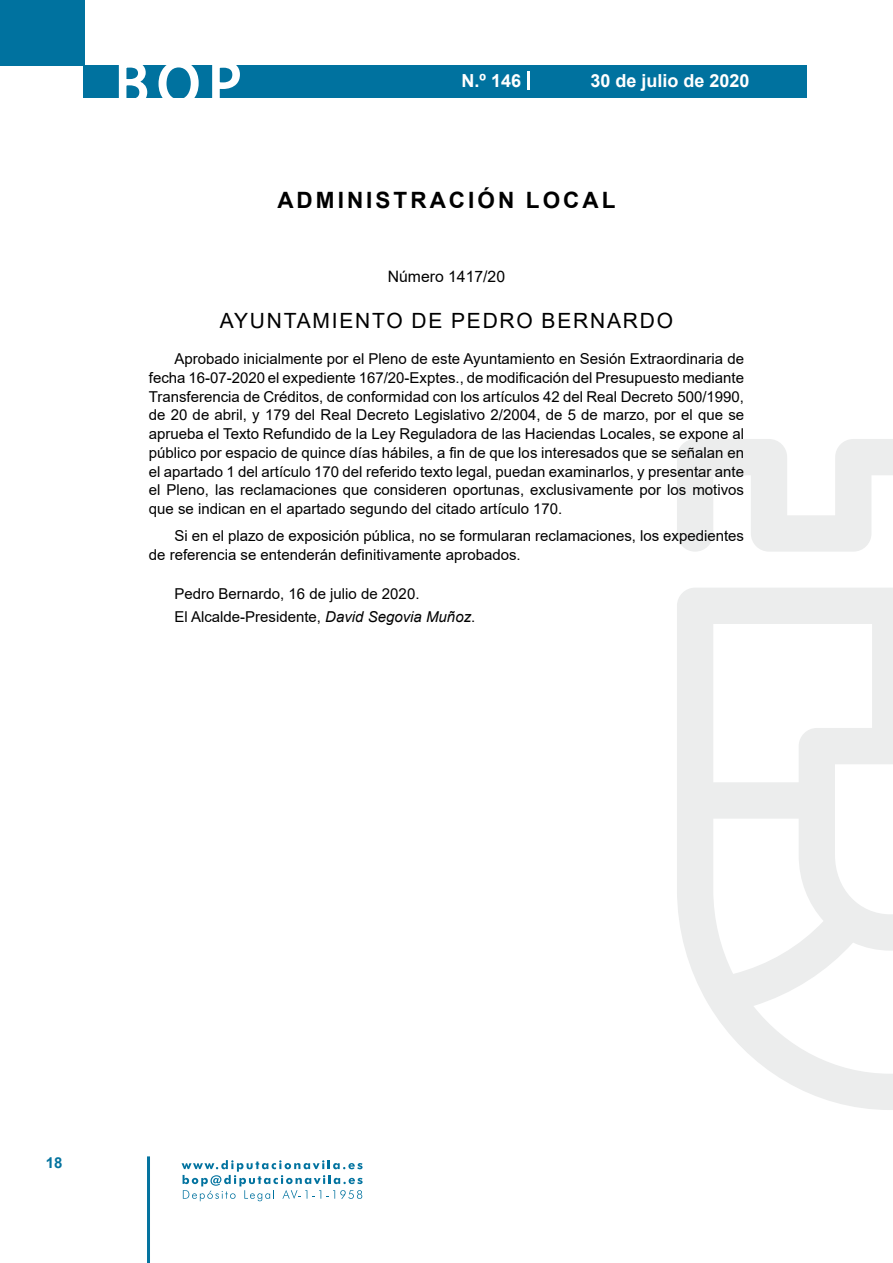
<style>
.page{position:relative;width:893px;height:1263px;background:#fff}
.page>*{position:absolute;margin:0;border:0;box-sizing:border-box;transform-origin:0 0}
.t1{font:500 61.5px "Avant Garde";color:#fff}
.t2{font:700 22.5px "Arial";letter-spacing:.135em;color:#000}
.t3{font:21px "Arial";letter-spacing:.085em;color:#000}
.t4{font:700 18px "Arial";color:#fff}
.t5{font:15.75px "Arial";color:#000}
.t6{font:15px/18.8px "Arial";color:#000}
.t7{font:700 15px "Arial";color:#04739f}
.s1{font-style:italic}
</style>
<div class="page">
<div style="left:0;top:0;width:85px;height:65px;background:#00729f"></div>
<div style="left:84px;top:65px;width:723px;height:33px;background:#00729f"></div>
<svg style="left:118px;top:65px;width:30px;height:33px"></svg>
<svg style="left:158px;top:65px;width:41px;height:33px"></svg>
<svg style="left:212px;top:65px;width:28px;height:33px"></svg>
<svg style="left:182px;top:1160px;width:181px;height:41px"></svg>
<hr style="left:147px;top:1156px;width:3px;height:107px;background:#04739f">
<svg style="left:528px;top:71px;width:2px;height:19px"></svg>
<svg style="left:677px;top:439px;width:216px;height:671px"></svg>
<h1 class="t1" style="left:115px;top:46px;width:128px">BOP</h1>
<p class="t4" style="left:462px;top:68px;width:61px">N.º 146</p>
<p class="t4" style="left:590px;top:68px;width:161px">30 de julio de 2020</p>
<h2 class="t2" style="left:277px;top:184px;width:340px">ADMINISTRACIÓN LOCAL</h2>
<p class="t5" style="left:388px;top:266px;width:119px">Número 1417/20</p>
<h3 class="t3" style="left:220px;top:307px;width:455px">AYUNTAMIENTO DE PEDRO BERNARDO</h3>
<p class="t6" style="left:149px;top:349px;width:597px;text-align:justify;text-indent:26px">Aprobado inicialmente por el Pleno de este Ayuntamiento en Sesión Extraordinaria de fecha 16-07-2020 el expediente 167/20-Exptes., de modificación del Presupuesto mediante Transferencia de Créditos, de conformidad con los artículos 42 del Real Decreto 500/1990, de 20 de abril, y 179 del Real Decreto Legislativo 2/2004, de 5 de marzo, por el que se aprueba el Texto Refundido de la Ley Reguladora de las Haciendas Locales, se expone al público por espacio de quince días hábiles, a fin de que los interesados que se señalan en el apartado 1 del artículo 170 del referido texto legal, puedan examinarlos, y presentar ante el Pleno, las reclamaciones que consideren oportunas, exclusivamente por los motivos que se indican en el apartado segundo del citado artículo 170.</p>
<p class="t6" style="left:149px;top:527px;width:597px;text-indent:26px">Si en el plazo de exposición pública, no se formularan reclamaciones, los expedientes de referencia se entenderán definitivamente aprobados.</p>
<p class="t6" style="left:174px;top:583px;width:303px;line-height:22.2px">Pedro Bernardo, 16 de julio de 2020.<br>El Alcalde-Presidente, <span class="s1">David Segovia Muñoz</span>.</p>
<p class="t7" style="left:46px;top:1152px;width:18px">18</p>
</div>
